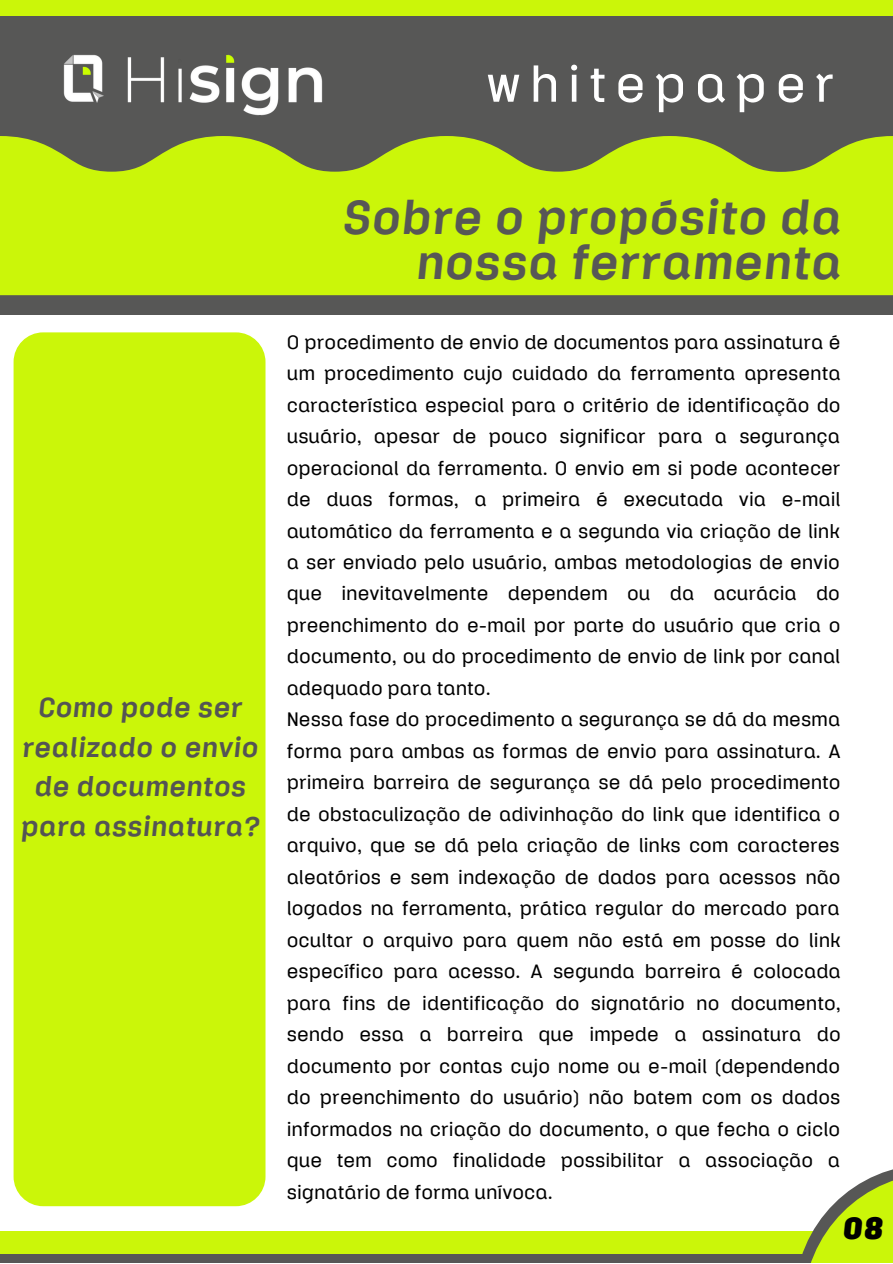
<style>
.page{position:relative;width:893px;height:1264px;background:#fff}
.page>*{position:absolute;margin:0;border:0;box-sizing:border-box;transform-origin:0 0}
.t1{font:500 52.35px "Klamp 105";letter-spacing:.165em;color:#fff}
.t2{font:italic 700 49.8px/45px "Klamp 105";color:#575756;text-align:right}
.t3{font:italic 900 32.25px "Klamp 105";color:#000}
.t4{font:italic 700 28.8px/39.3px "Klamp 105";color:#545454;text-align:center}
.t5{font:500 20.25px/31.5px "Klamp 105";color:#000}
</style>
<div class="page">
<div style="left:0;top:0;width:892px;height:1262px;background:#575756"></div>
<div style="left:0;top:316px;width:892px;height:915px;background:#fff"></div>
<img style="left:63px;top:54px;width:260px;height:62px">
<div style="left:0;top:1231px;width:892px;height:23px;background:#cbf609"></div>
<div style="left:0;top:0;width:892px;height:15px;background:#cbf609"></div>
<div style="left:14px;top:332px;width:251px;height:874px;background:#cbf609;border-radius:30px"></div>
<svg style="left:0;top:136px;width:892px;height:159px;fill:#cbf609"></svg>
<svg style="left:802px;top:1169px;width:90px;height:93px"></svg>
<h1 class="t1" style="left:486px;top:62px;width:350px">whitepaper</h1>
<h3 class="t4" style="left:20px;top:690px;width:241px">Como pode ser realizado o envio de documentos para assinatura?</h3>
<h2 class="t2" style="left:341px;top:198px;width:500px">Sobre o propósito da nossa ferramenta</h2>
<p class="t5" style="left:287px;top:328px;width:555px">O procedimento de envio de documentos para assinatura é um procedimento cujo cuidado da ferramenta apresenta característica especial para o critério de identificação do usuário, apesar de pouco significar para a segurança operacional da ferramenta. O envio em si pode acontecer de duas formas, a primeira é executada via e-mail automático da ferramenta e a segunda via criação de link a ser enviado pelo usuário, ambas metodologias de envio que inevitavelmente dependem ou da acurácia do preenchimento do e-mail por parte do usuário que cria o documento, ou do procedimento de envio de link por canal adequado para tanto.<br>Nessa fase do procedimento a segurança se dá da mesma forma para ambas as formas de envio para assinatura. A primeira barreira de segurança se dá pelo procedimento de obstaculização de adivinhação do link que identifica o arquivo, que se dá pela criação de links com caracteres aleatórios e sem indexação de dados para acessos não logados na ferramenta, prática regular do mercado para ocultar o arquivo para quem não está em posse do link específico para acesso. A segunda barreira é colocada para fins de identificação do signatário no documento, sendo essa a barreira que impede a assinatura do documento por contas cujo nome ou e-mail (dependendo do preenchimento do usuário) não batem com os dados informados na criação do documento, o que fecha o ciclo que tem como finalidade possibilitar a associação a signatário de forma unívoca.</p>
<h3 class="t3" style="left:841px;top:1214px;width:43px">08</h3>
</div>
